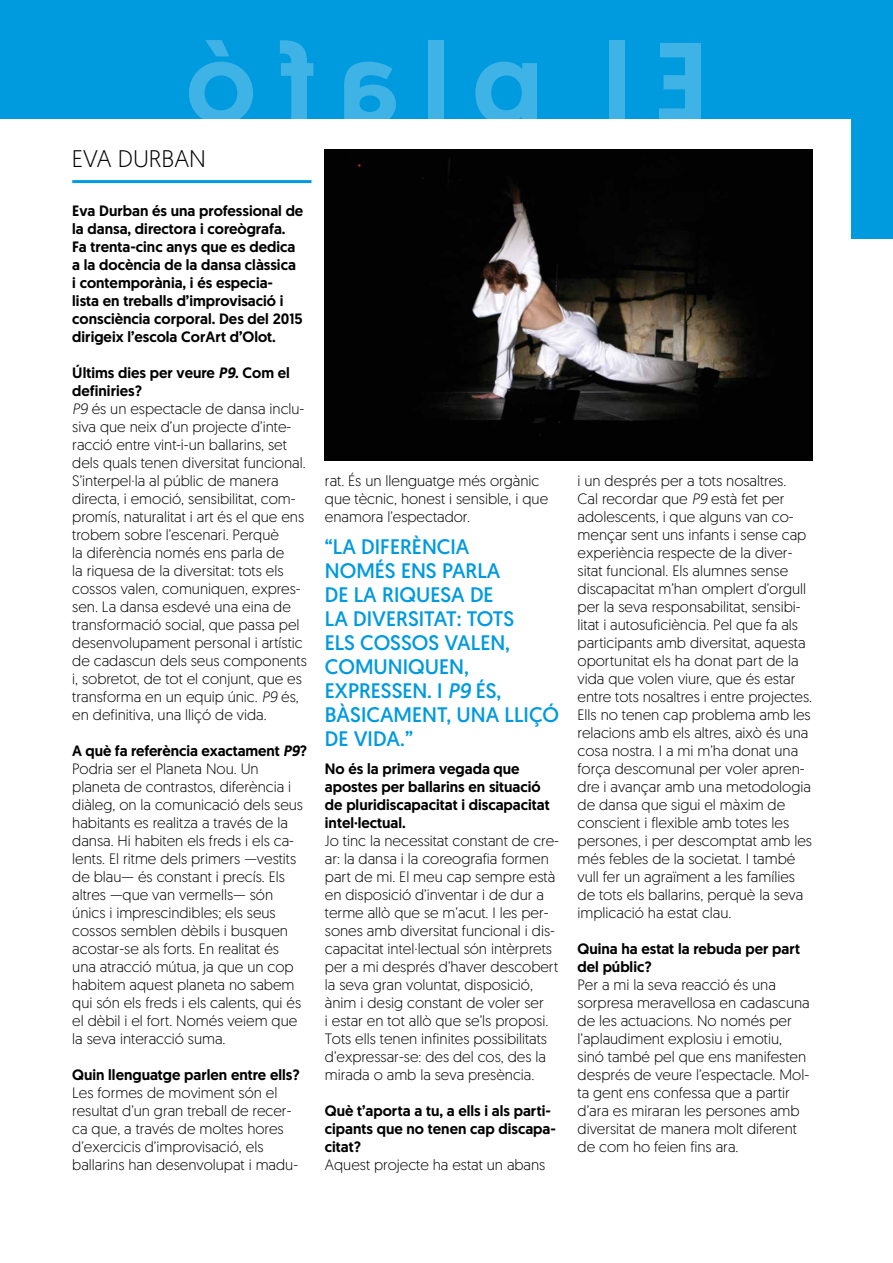
<style>
.page{position:relative;width:893px;height:1263px;background:#fff}
.page>*{position:absolute;margin:0;border:0;box-sizing:border-box;transform-origin:0 0}
.t1{font:300 24px "Geomanist";color:#000}
.t2{font:21px/24px "Geomanist";color:#009ade}
.t3{font:300 15px/18px "Geomanist";color:#000}
.t4{font:500 15px/18px "Geomanist";color:#000}
.s1{font-weight:500}
.s2{font-weight:500;font-style:italic}
.s3{font-style:italic}
</style>
<div class="page">
<div style="left:0;top:0;width:893px;height:238px;background:#009ade"></div>
<div style="left:0;top:120px;width:851px;height:193px;background:#fff"></div>
<hr style="left:72px;top:180px;width:239px;height:3px;background:#009ade">
<img style="left:325px;top:150px;width:487px;height:310px">
<svg style="left:189px;top:119px;width:512px;height:1px"></svg>
<h1 class="t1" style="left:72px;top:143px;width:135px">EVA DURBAN</h1>
<p class="t4" style="left:72px;top:202px;width:233px">Eva Durban és una professional de la dansa, directora i coreògrafa.<br>Fa trenta-cinc anys que es dedica a la docència de la dansa clàssica i contemporània, i és especia&shy;lista en treballs d’improvisació i consciència corporal. Des del 2015 dirigeix l’escola CorArt d’Olot.</p>
<p class="t3" style="left:72px;top:363px;width:236px"><span class="s1">Últims dies per veure</span> <span class="s2">P9</span><span class="s1">. Com el definiries?<br></span><span class="s3">P9</span> és un espectacle de dansa inclu&shy;siva que neix d’un projecte d’inte&shy;racció entre vint-i-un ballarins, set dels quals tenen diversitat funcional.<br>S’interpel·la al públic de manera directa, i emoció, sensibilitat, com&shy;promís, naturalitat i art és el que ens trobem sobre l’escenari. Perquè<br>la diferència només ens parla de<br>la riquesa de la diversitat: tots els cossos valen, comuniquen, expres&shy;sen. La dansa esdevé una eina de transformació social, que passa pel desenvolupament personal i artístic de cadascun dels seus components i, sobretot, de tot el conjunt, que es transforma en un equip únic. <span class="s3">P9</span> és, en definitiva, una lliçó de vida.</p>
<p class="t3" style="left:72px;top:741px;width:236px"><span class="s1">A què fa referència exactament</span> <span class="s2">P9</span><span class="s1">?<br></span>Podria ser el Planeta Nou. Un planeta de contrastos, diferència i diàleg, on la comunicació dels seus habitants es realitza a través de la dansa. Hi habiten els freds i els ca&shy;lents. El ritme dels primers —vestits de blau— és constant i precís. Els altres —que van vermells— són únics i imprescindibles; els seus cossos semblen dèbils i busquen acostar-se als forts. En realitat és<br>una atracció mútua, ja que un cop habitem aquest planeta no sabem qui són els freds i els calents, qui és el dèbil i el fort. Només veiem que la seva interacció suma.</p>
<p class="t4" style="left:72px;top:1066px;width:229px">Quin llenguatge parlen entre ells?</p>
<p class="t3" style="left:72px;top:1083px;width:227px">Les formes de moviment són el resultat d’un gran treball de recer&shy;ca que, a través de moltes hores d’exercicis d’improvisació, els ballarins han desenvolupat i madu-</p>
<p class="t3" style="left:325px;top:471px;width:225px">rat. És un llenguatge més orgànic que tècnic, honest i sensible, i que enamora l’espectador.</p>
<h2 class="t2" style="left:325px;top:534px;width:236px">“LA DIFERÈNCIA<br>NOMÉS ENS PARLA<br>DE LA RIQUESA DE<br>LA DIVERSITAT: TOTS<br>ELS COSSOS VALEN,<br>COMUNIQUEN,<br>EXPRESSEN. I <span class="s3">P9</span> ÉS,<br>BÀSICAMENT, UNA LLIÇÓ<br>DE VIDA.”</h2>
<p class="t4" style="left:325px;top:760px;width:226px">No és la primera vegada que apostes per ballarins en situació de pluridiscapacitat i discapacitat intel·lectual.</p>
<p class="t3" style="left:325px;top:831px;width:236px">Jo tinc la necessitat constant de cre&shy;ar: la dansa i la coreografia formen part de mi. El meu cap sempre està en disposició d’inventar i de dur a terme allò que se m’acut. I les per&shy;sones amb diversitat funcional i dis&shy;capacitat intel·lectual són intèrprets per a mi després d’haver descobert la seva gran voluntat, disposició, ànim i desig constant de voler ser<br>i estar en tot allò que se’ls proposi.<br>Tots ells tenen infinites possibilitats d’expressar-se: des del cos, des la mirada o amb la seva presència.</p>
<p class="t4" style="left:325px;top:1102px;width:233px">Què t’aporta a tu, a ells i als parti&shy;cipants que no tenen cap discapa&shy;citat?</p>
<p class="t3" style="left:325px;top:1155px;width:222px">Aquest projecte ha estat un abans</p>
<p class="t3" style="left:578px;top:471px;width:236px">i un després per a tots nosaltres.<br>Cal recordar que <span class="s3">P9</span> està fet per adolescents, i que alguns van co&shy;mençar sent uns infants i sense cap experiència respecte de la diver&shy;sitat funcional. Els alumnes sense discapacitat m’han omplert d’orgull per la seva responsabilitat, sensibi&shy;litat i autosuficiència. Pel que fa als participants amb diversitat, aquesta oportunitat els ha donat part de la vida que volen viure, que és estar entre tots nosaltres i entre projectes.<br>Ells no tenen cap problema amb les relacions amb els altres, això és una cosa nostra. I a mi m’ha donat una força descomunal per voler apren&shy;dre i avançar amb una metodologia de dansa que sigui el màxim de conscient i flexible amb totes les persones, i per descomptat amb les més febles de la societat. I també vull fer un agraïment a les famílies de tots els ballarins, perquè la seva implicació ha estat clau.</p>
<p class="t4" style="left:578px;top:940px;width:224px">Quina ha estat la rebuda per part del públic?</p>
<p class="t3" style="left:578px;top:975px;width:234px">Per a mi la seva reacció és una sorpresa meravellosa en cadascuna de les actuacions. No només per l’aplaudiment explosiu i emotiu, sinó també pel que ens manifesten després de veure l’espectacle. Mol&shy;ta gent ens confessa que a partir d’ara es miraran les persones amb diversitat de manera molt diferent de com ho feien fins ara.</p>
</div>
